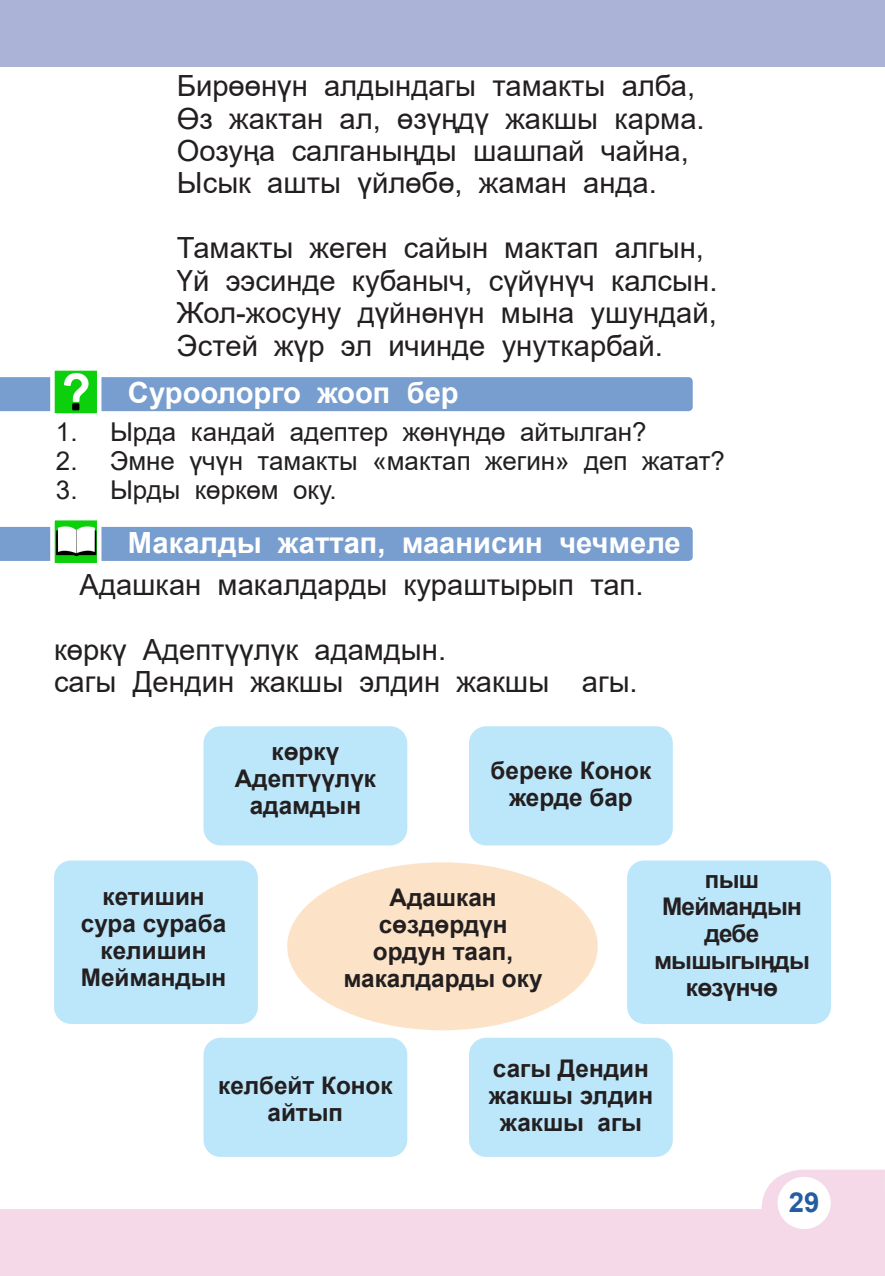
<style>
.page{position:relative;width:885px;height:1276px;background:#fff}
.page>*{position:absolute;margin:0;border:0;box-sizing:border-box;transform-origin:0 0}
.t1{font:29.1px "Arial";color:#231f20}
.t2{font:700 29.1px "Arial";color:#fff}
.t3{font:700 27.6px "Arial";color:#255ea0}
.t4{font:25.95px "Arial";color:#231f20}
.t5{font:700 24.3px/27px "Arial";color:#231f20;text-align:center}
.t6{font:700 24.3px/27px "Arial";letter-spacing:-.03em;color:#231f20;text-align:center}
</style>
<div class="page">
<div style="left:0;top:0;width:884px;height:67px;background:#abb4d6"></div>
<div style="left:0;top:1209px;width:884px;height:67px;background:#f5d9e8"></div>
<svg style="left:761px;top:1169px;width:123px;height:60px"></svg>
<div style="left:777px;top:1176px;width:53px;height:53px;background:#fff;border-radius:50%"></div>
<div style="left:0;top:377px;width:692px;height:34px;background:#779ecf"></div>
<img style="left:55px;top:371px;width:41px;height:42px">
<div style="left:50px;top:366px;width:51px;height:52px;border:4px solid #fff"></div>
<div style="left:0;top:527px;width:692px;height:34px;background:#779ecf"></div>
<img style="left:55px;top:521px;width:41px;height:41px">
<div style="left:50px;top:516px;width:51px;height:51px;border:4px solid #fff"></div>
<div style="left:287px;top:862px;width:310px;height:168px;background:#fce3c7;border-radius:50%"></div>
<div style="left:203px;top:726px;width:204px;height:119px;background:#bce6fa;border-radius:17px"></div>
<div style="left:627px;top:860px;width:203px;height:164px;background:#bce6fa;border-radius:17px"></div>
<div style="left:54px;top:860px;width:204px;height:164px;background:#bce6fa;border-radius:17px"></div>
<div style="left:203px;top:1037px;width:204px;height:120px;background:#bce6fa;border-radius:17px"></div>
<div style="left:469px;top:726px;width:203px;height:119px;background:#bce6fa;border-radius:17px"></div>
<div style="left:469px;top:1037px;width:203px;height:120px;background:#bce6fa;border-radius:17px"></div>
<p class="t1" style="left:177px;top:66px;width:520px">Бирөөнүн алдындагы тамакты алба,</p>
<p class="t1" style="left:177px;top:98px;width:529px">Өз жактан ал, өзүңдү жакшы карма.</p>
<p class="t1" style="left:177px;top:131px;width:513px">Оозуңа салганыңды шашпай чайна,</p>
<p class="t1" style="left:177px;top:163px;width:481px">Ысык ашты үйлөбө, жаман анда.</p>
<p class="t1" style="left:177px;top:228px;width:528px">Тамакты жеген сайын мактап алгын,</p>
<p class="t1" style="left:177px;top:260px;width:542px">Үй ээсинде кубаныч, сүйүнүч калсын.</p>
<p class="t1" style="left:177px;top:293px;width:541px">Жол-жосуну дүйнөнүн мына ушундай,</p>
<p class="t1" style="left:177px;top:325px;width:487px">Эстей жүр эл ичинде унуткарбай.</p>
<p class="t2" style="left:128px;top:372px;width:332px">Суроолорго жооп бер</p>
<p class="t4" style="left:56px;top:414px;width:592px">1. Ырда кандай адептер жөнүндө айтылган?</p>
<p class="t4" style="left:56px;top:443px;width:670px">2. Эмне үчүн тамакты «мактап жегин» деп жатат?</p>
<p class="t4" style="left:56px;top:472px;width:282px">3. Ырды көркөм оку.</p>
<p class="t2" style="left:128px;top:522px;width:554px">Макалды жаттап, маанисин чечмеле</p>
<p class="t1" style="left:80px;top:565px;width:565px">Адашкан макалдарды кураштырып тап.</p>
<p class="t1" style="left:54px;top:629px;width:393px">көркү Адептүүлүк адамдын.</p>
<p class="t1" style="left:54px;top:662px;width:585px">сагы Дендин жакшы элдин жакшы агы.</p>
<p class="t5" style="left:235px;top:738px;width:143px">көркү<br>Адептүүлүк адамдын</p>
<p class="t5" style="left:490px;top:757px;width:162px">береке Конок жерде бар</p>
<p class="t5" style="left:81px;top:883px;width:147px">кетишин сура сураба келишин<br>Меймандын</p>
<p class="t5" style="left:389px;top:884px;width:109px">Адашкан</p>
<p class="t5" style="left:378px;top:911px;width:130px">сөздөрдүн</p>
<p class="t5" style="left:373px;top:938px;width:142px">ордун таап,</p>
<p class="t5" style="left:343px;top:965px;width:200px">макалдарды оку</p>
<p class="t5" style="left:704px;top:866px;width:56px">пыш</p>
<p class="t6" style="left:654px;top:893px;width:157px">Меймандын дебе мышыгыӊды көзүнчө</p>
<p class="t5" style="left:218px;top:1072px;width:176px">келбейт Конок айтып</p>
<p class="t5" style="left:488px;top:1055px;width:166px">сагы Дендин жакшы элдин жакшы агы</p>
<p class="t3" style="left:788px;top:1182px;width:32px">29</p>
</div>
